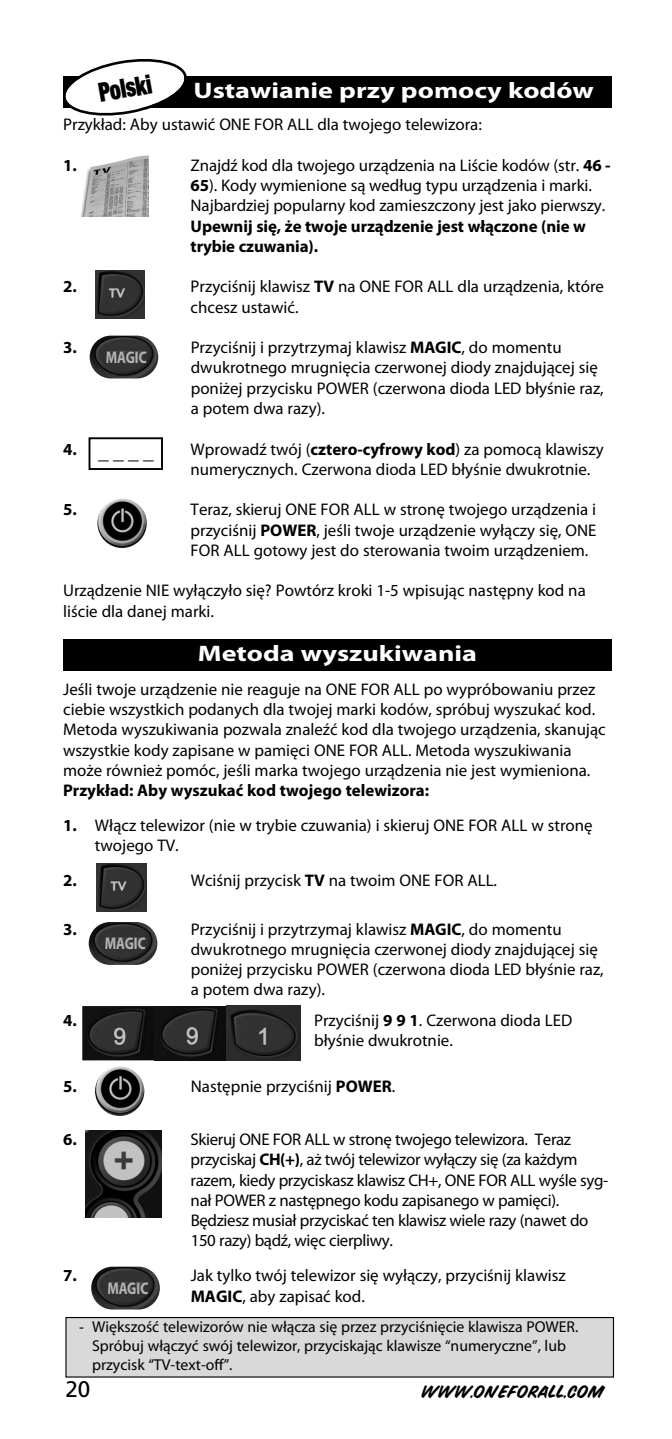
<style>
.page{position:relative;width:672px;height:1439px;background:#fff}
.page>*{position:absolute;margin:0;border:0;box-sizing:border-box;transform-origin:0 0}
.t1{font:900 expanded 26.55px "Helvetica Neue";color:#000;scale:.8 1}
.t2{font:700 22.5px "Myriad Pro";color:#fff;scale:1.25 1}
.t3{font:22.5px "Frutiger";color:#000}
.t4{font:19.12px "Helvetica";color:#000}
.t5{font:16.88px/20.2px "Myriad Pro";color:#000}
.t6{font:16.88px/20.2px "Myriad Pro";letter-spacing:-.02em;color:#000}
.t7{font:700 16.88px/20.2px "Myriad Pro";letter-spacing:-.005em;color:#000}
.t8{font:700 16.88px "Myriad Pro";color:#b4b4b4;scale:.8 1}
.t9{font:15.75px/18.9px "Myriad Pro";color:#000}
.t10{font:13.5px "Snyder Speed";letter-spacing:.035em;color:#000}
.s1{font-weight:700}
.s2{font-family:"Frutiger";font-size:14.62px}
</style>
<div class="page">
<div style="left:63px;top:76px;width:549px;height:32px;background:#000"></div>
<div style="left:67px;top:1318px;width:546px;height:58px;background:#d9d9d9"></div>
<div style="left:65px;top:1316px;width:549px;height:61px;border:1px solid #000"></div>
<div style="left:63px;top:639px;width:549px;height:32px;background:#000"></div>
<svg style="left:62px;top:59px;width:125px;height:57px"></svg>
<div style="left:89px;top:437px;width:74px;height:33px;border:2px solid #000"></div>
<img style="left:95px;top:270px;width:49px;height:49px">
<img style="left:97px;top:498px;width:50px;height:50px;border-radius:50%">
<img style="left:95px;top:1066px;width:49px;height:50px;border-radius:50%">
<img style="left:97px;top:863px;width:49px;height:48px">
<img style="left:82px;top:1006px;width:73px;height:54px">
<img style="left:155px;top:1006px;width:71px;height:54px">
<img style="left:226px;top:1006px;width:75px;height:54px">
<img style="left:85px;top:1130px;width:77px;height:87px">
<img style="left:80px;top:155px;width:68px;height:61px">
<img style="left:91px;top:1266px;width:69px;height:43px;border-radius:21px">
<img style="left:89px;top:922px;width:68px;height:43px;border-radius:21px">
<img style="left:90px;top:335px;width:68px;height:43px;border-radius:21px">
<h1 class="t1" style="left:97px;top:83px;width:69px;rotate:-10deg">Polski</h1>
<h2 class="t2" style="left:194px;top:81px;width:322px">Ustawianie przy pomocy kodów</h2>
<p class="t5" style="left:63px;top:116px;width:420px">Przykład: Aby ustawić ONE FOR ALL dla twojego telewizora:</p>
<p class="t7" style="left:63px;top:156px;width:15px">1.</p>
<p class="t5" style="left:191px;top:156px;width:422px">Znajdź kod dla twojego urządzenia na Liście kodów (str. <span class="s1">46 -<br>65</span>). Kody wymienione są według typu urządzenia i marki.<br>Najbardziej popularny kod zamieszczony jest jako pierwszy.</p>
<p class="t7" style="left:191px;top:217px;width:397px">Upewnij się, że twoje urządzenie jest włączone (nie w trybie czuwania).</p>
<p class="t7" style="left:63px;top:278px;width:15px">2.</p>
<p class="t5" style="left:191px;top:278px;width:415px">Przyciśnij klawisz <span class="s1">TV</span> na ONE FOR ALL dla urządzenia, które chcesz ustawić.</p>
<p class="t7" style="left:63px;top:339px;width:15px">3.</p>
<p class="t5" style="left:191px;top:339px;width:414px">Przyciśnij i przytrzymaj klawisz <span class="s1">MAGIC</span>, do momentu dwukrotnego mrugnięcia czerwonej diody znajdującej się poniżej przycisku POWER (czerwona dioda LED błyśnie raz, a potem dwa razy).</p>
<p class="t7" style="left:63px;top:440px;width:15px">4.</p>
<p class="t5" style="left:191px;top:440px;width:414px">Wprowadź twój (<span class="s1">cztero-cyfrowy kod</span>) za pomocą klawiszy numerycznych. Czerwona dioda LED błyśnie dwukrotnie.</p>
<p class="t7" style="left:63px;top:501px;width:15px">5.</p>
<p class="t5" style="left:191px;top:501px;width:407px;text-align:justify">Teraz, skieruj ONE FOR ALL w stronę twojego urządzenia i przyciśnij <span class="s1">POWER</span>, jeśli twoje urządzenie wyłączy się, ONE FOR ALL gotowy jest do sterowania twoim urządzeniem.</p>
<p class="t5" style="left:63px;top:582px;width:524px">Urządzenie NIE wyłączyło się? Powtórz kroki 1-5 wpisując następny kod na liście dla danej marki.</p>
<p class="t8" style="left:106px;top:351px;width:53px">MAGIC</p>
<p class="t4" style="left:98px;top:445px;width:57px">____</p>
<h2 class="t2" style="left:198px;top:644px;width:225px">Metoda wyszukiwania</h2>
<p class="t5" style="left:63px;top:680px;width:544px">Jeśli twoje urządzenie nie reaguje na ONE FOR ALL po wypróbowaniu przez ciebie wszystkich podanych dla twojej marki kodów, spróbuj wyszukać kod.<br>Metoda wyszukiwania pozwala znaleźć kod dla twojego urządzenia, skanując wszystkie kody zapisane w pamięci ONE FOR ALL. Metoda wyszukiwania może również pomóc, jeśli marka twojego urządzenia nie jest wymieniona.</p>
<p class="t7" style="left:63px;top:781px;width:367px">Przykład: Aby wyszukać kod twojego telewizora:</p>
<p class="t5" style="left:95px;top:816px;width:499px;text-indent:-32px"><span class="s1">1.</span> Włącz telewizor (nie w trybie czuwania) i skieruj ONE FOR ALL w stronę twojego TV.</p>
<p class="t7" style="left:63px;top:871px;width:15px">2.</p>
<p class="t5" style="left:191px;top:871px;width:308px">Wciśnij przycisk <span class="s1">TV</span> na twoim ONE FOR ALL.</p>
<p class="t7" style="left:63px;top:920px;width:15px">3.</p>
<p class="t5" style="left:191px;top:920px;width:414px">Przyciśnij i przytrzymaj klawisz <span class="s1">MAGIC</span>, do momentu dwukrotnego mrugnięcia czerwonej diody znajdującej się poniżej przycisku POWER (czerwona dioda LED błyśnie raz, a potem dwa razy).</p>
<p class="t7" style="left:63px;top:1011px;width:15px">4.</p>
<p class="t5" style="left:314px;top:1011px;width:260px">Przyciśnij <span class="s1">9 9 1</span>. Czerwona dioda LED błyśnie dwukrotnie.</p>
<p class="t7" style="left:63px;top:1077px;width:15px">5.</p>
<p class="t5" style="left:191px;top:1077px;width:206px">Następnie przyciśnij <span class="s1">POWER</span>.</p>
<p class="t7" style="left:63px;top:1130px;width:15px">6.</p>
<p class="t6" style="left:191px;top:1130px;width:419px">Skieruj ONE FOR ALL w stronę twojego telewizora. Teraz przyciskaj <span class="s1">CH(+)</span>, aż twój telewizor wyłączy się (za każdym razem, kiedy przyciskasz klawisz CH+, ONE FOR ALL wyśle syg&shy;nał POWER z następnego kodu zapisanego w pamięci).<br>Będziesz musiał przyciskać ten klawisz wiele razy (nawet do 150 razy) bądź, więc cierpliwy.</p>
<p class="t7" style="left:63px;top:1266px;width:15px">7.</p>
<p class="t5" style="left:191px;top:1266px;width:376px">Jak tylko twój telewizor się wyłączy, przyciśnij klawisz<br><span class="s1">MAGIC</span>, aby zapisać kod.</p>
<p class="t8" style="left:105px;top:937px;width:53px">MAGIC</p>
<p class="t8" style="left:107px;top:1281px;width:53px">MAGIC</p>
<p class="t9" style="left:92px;top:1318px;width:488px;text-indent:-13px"><span class="s2">-</span> Większość telewizorów nie włącza się przez przyciśnięcie klawisza POWER.<br>Spróbuj włączyć swój telewizor, przyciskając klawisze “numeryczne”, lub przycisk “TV-text-off”.</p>
<h2 class="t3" style="left:65px;top:1379px;width:27px">20</h2>
<p class="t10" style="left:422px;top:1384px;width:184px">WWW.ONEFORALL.COM</p>
</div>
